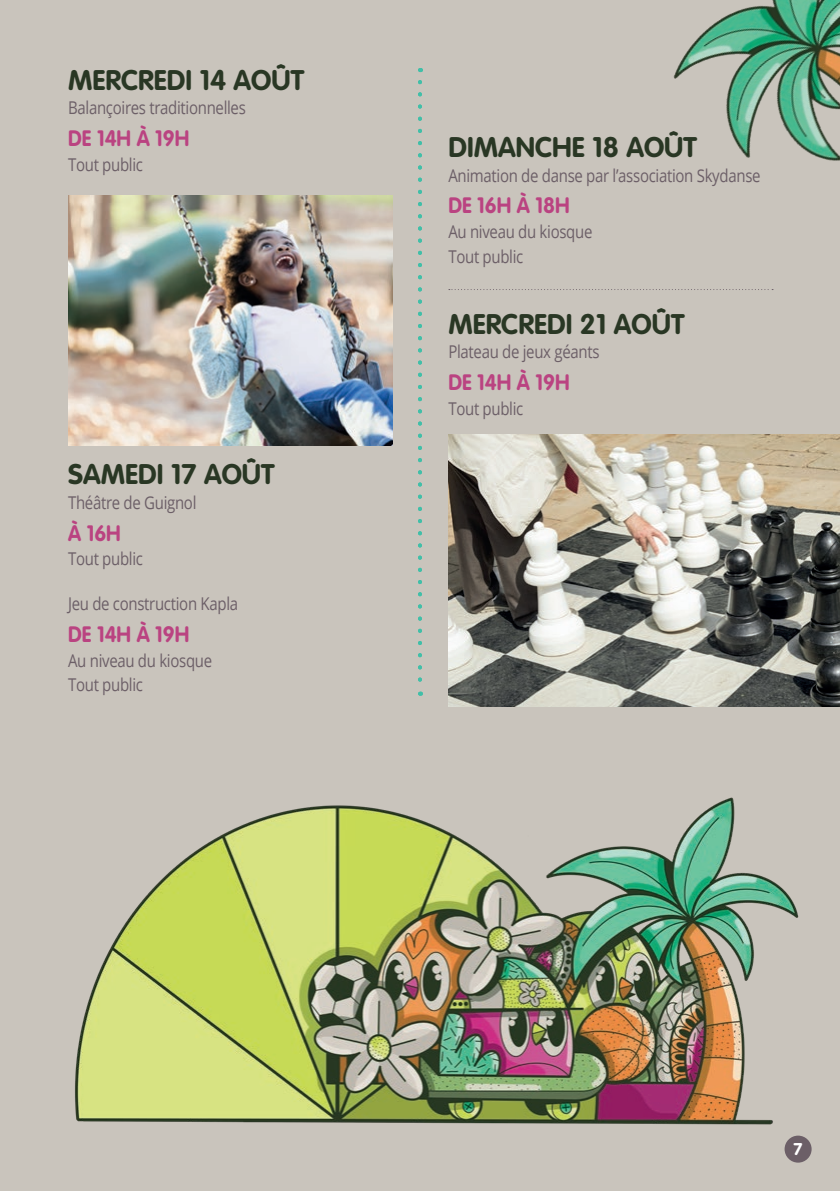
<style>
.page{position:relative;width:840px;height:1191px;background:#fff}
.page>*{position:absolute;margin:0;border:0;box-sizing:border-box;transform-origin:0 0}
.t1{font:700 28px "VAG Rounded Std";color:#293724}
.t2{font:700 22px "VAG Rounded Std";color:#ba4381;scale:.94 1}
.t3{font:17.6px/24.6px "Open Sans";letter-spacing:-.02em;color:#6c5f67;scale:.85 1}
.t4{font:700 16.8px "VAG Rounded Std";color:#fff}
</style>
<div class="page">
<div style="left:0;top:0;width:839px;height:1191px;background:#c9c4bc"></div>
<svg style="left:448px;top:289px;width:177px;height:1px"></svg>
<svg style="left:418px;top:82px;width:4px;height:613px"></svg>
<img style="left:69px;top:196px;width:323px;height:249px">
<img style="left:448px;top:434px;width:391px;height:273px">
<img style="left:75px;top:797px;width:737px;height:366px">
<img style="left:627px;top:0;width:212px;height:290px">
<h1 class="t1" style="left:68px;top:63px;width:237px">MERCREDI 14 AOÛT</h1>
<p class="t3" style="left:68px;top:95px;width:210px">Balançoires traditionnelles</p>
<p class="t2" style="left:68px;top:125px;width:130px">DE 14H À 19H</p>
<p class="t3" style="left:68px;top:151px;width:90px">Tout public</p>
<h1 class="t1" style="left:68px;top:458px;width:208px">SAMEDI 17 AOÛT</h1>
<p class="t3" style="left:68px;top:490px;width:152px">Théâtre de Guignol</p>
<p class="t2" style="left:68px;top:520px;width:58px">À 16H</p>
<p class="t3" style="left:68px;top:546px;width:90px">Tout public</p>
<p class="t3" style="left:68px;top:591px;width:201px">Jeu de construction Kapla</p>
<p class="t2" style="left:68px;top:621px;width:130px">DE 14H À 19H</p>
<p class="t3" style="left:68px;top:647px;width:171px">Au niveau du kiosque<br>Tout public</p>
<h1 class="t1" style="left:448px;top:131px;width:250px">DIMANCHE 18 AOÛT</h1>
<p class="t3" style="left:448px;top:162px;width:368px">Animation de danse par l’association Skydanse</p>
<p class="t2" style="left:448px;top:193px;width:130px">DE 16H À 18H</p>
<p class="t3" style="left:448px;top:219px;width:171px">Au niveau du kiosque<br>Tout public</p>
<h1 class="t1" style="left:448px;top:307px;width:237px">MERCREDI 21 AOÛT</h1>
<p class="t3" style="left:448px;top:339px;width:179px">Plateau de jeux géants</p>
<p class="t2" style="left:448px;top:369px;width:130px">DE 14H À 19H</p>
<p class="t3" style="left:448px;top:395px;width:90px">Tout public</p>
<p class="t4" style="left:793px;top:1139px;width:11px">7</p>
</div>
